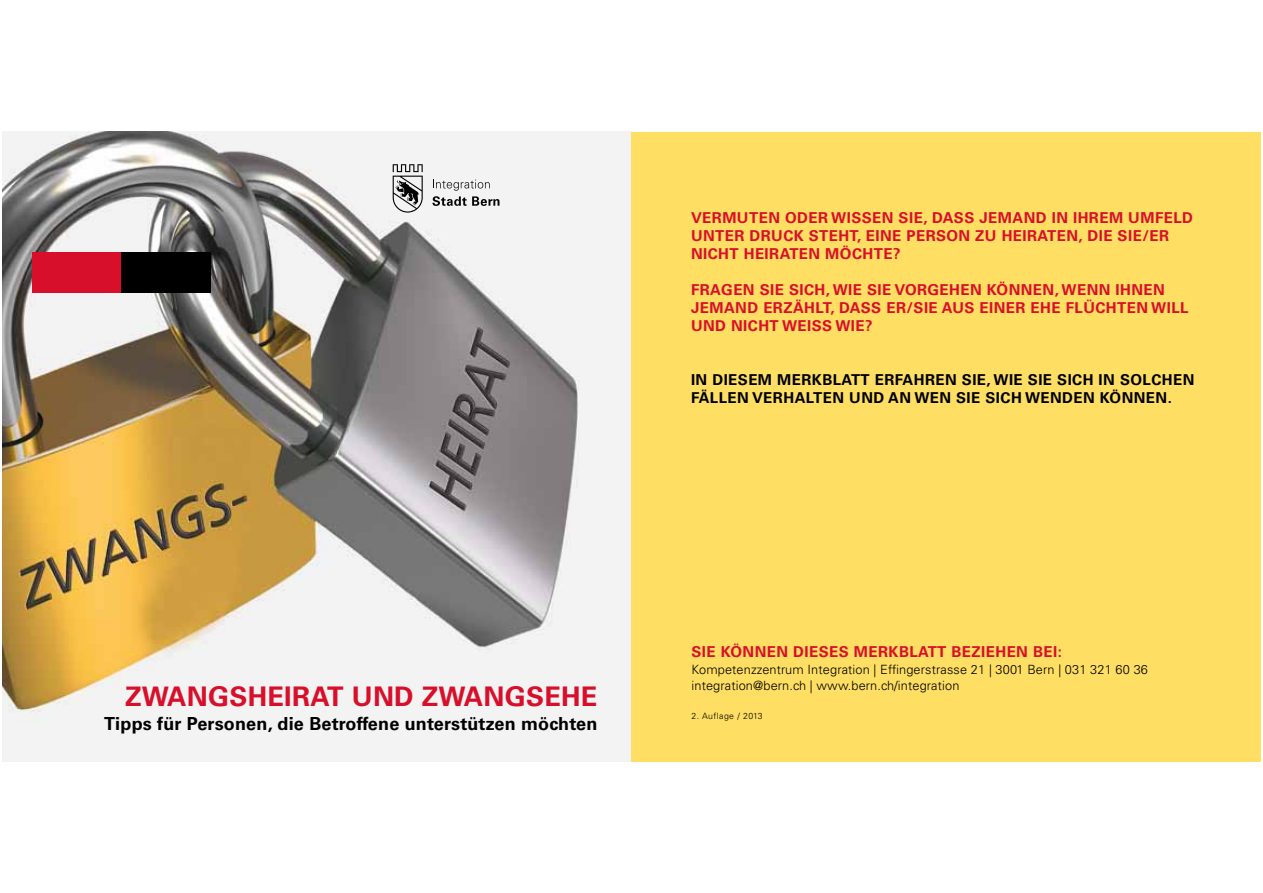
<style>
.page{position:relative;width:1263px;height:893px;background:#fff}
.page>*{position:absolute;margin:0;border:0;box-sizing:border-box;transform-origin:0 0}
.t1{font:700 27px "Univers LT Std";letter-spacing:.01em;color:#d80f2a}
.t2{font:700 18px "Univers LT Std";letter-spacing:.01em;color:#000}
.t3{font:700 15px/18px "Univers LT Std";letter-spacing:.03em;color:#d80f2a}
.t4{font:700 15px/18px "Univers LT Std";letter-spacing:.03em;color:#000}
.t5{font:300 12.75px/16.5px "Univers LT Std";letter-spacing:.01em;color:#000}
.t6{font:300 8.7px "Univers LT Std";letter-spacing:.05em;color:#000}
</style>
<div class="page">
<img style="left:2px;top:132px;width:629px;height:629px">
<svg style="left:393px;top:164px;width:30px;height:49px"></svg>
<svg style="left:432px;top:180px;width:67px;height:26px"></svg>
<div style="left:32px;top:252px;width:90px;height:41px;background:#d80f2a"></div>
<div style="left:122px;top:252px;width:89px;height:41px;background:#000"></div>
<div style="left:631px;top:132px;width:630px;height:629px;background:#fede63"></div>
<p class="t3" style="left:691px;top:209px;width:450px">VERMUTEN ODER WISSEN SI E, DASS JEMAND IN IHREM UMF</p>
<p class="t3" style="left:691px;top:209px;width:502px;text-indent:473px">ELD<br>UNTER DRUCK STEHT, EINE PERSON ZU HEIRATEN, DI E SIE/ER<br>NICHT HEIRATEN MÖCHTE?</p>
<p class="t3" style="left:691px;top:281px;width:499px">FRAGEN SIE SICH, WIE SIE VORGEHEN KÖNNEN, WENN IHNEN<br>JEMAND ERZÄHLT, DASS ER/SIE AUS EINER EH E FLÜCHTEN WI LL<br>UND NICHT WEISS WI E?</p>
<p class="t4" style="left:691px;top:371px;width:505px">IN DI ESEM MERKBLATT ERFAHREN SI E, WI E SI E SICH IN SOLCHEN<br>FÄLLEN VERHALTEN UND AN WEN SI E SICH WENDEN KÖNNEN.</p>
<h1 class="t1" style="left:125px;top:681px;width:63px">ZWANGS</h1>
<h1 class="t1" style="left:248px;top:681px;width:62px">HEIRAT</h1>
<h1 class="t1" style="left:352px;top:681px;width:133px">UN D ZWANGSE</h1>
<h1 class="t1" style="left:561px;top:681px;width:35px">HE</h1>
<p class="t2" style="left:104px;top:713px;width:495px">TIPPS FÜR PERSONEN, DIE BETROFFENE UNTERSTÜTZEN MÖCHTEN</p>
<p class="t3" style="left:691px;top:643px;width:372px">SIE KÖNNEN DIESES MERKBLATT BEZIEHEN BEI:</p>
<p class="t5" style="left:691px;top:661px;width:458px">Kompetenzzentrum Integration | Effingerstrasse 21 | 3001 Bern | 031 321 60 36 integration@bern.ch | www.bern.ch/integration</p>
<p class="t6" style="left:691px;top:711px;width:73px">2. Auflage / 2013</p>
</div>
